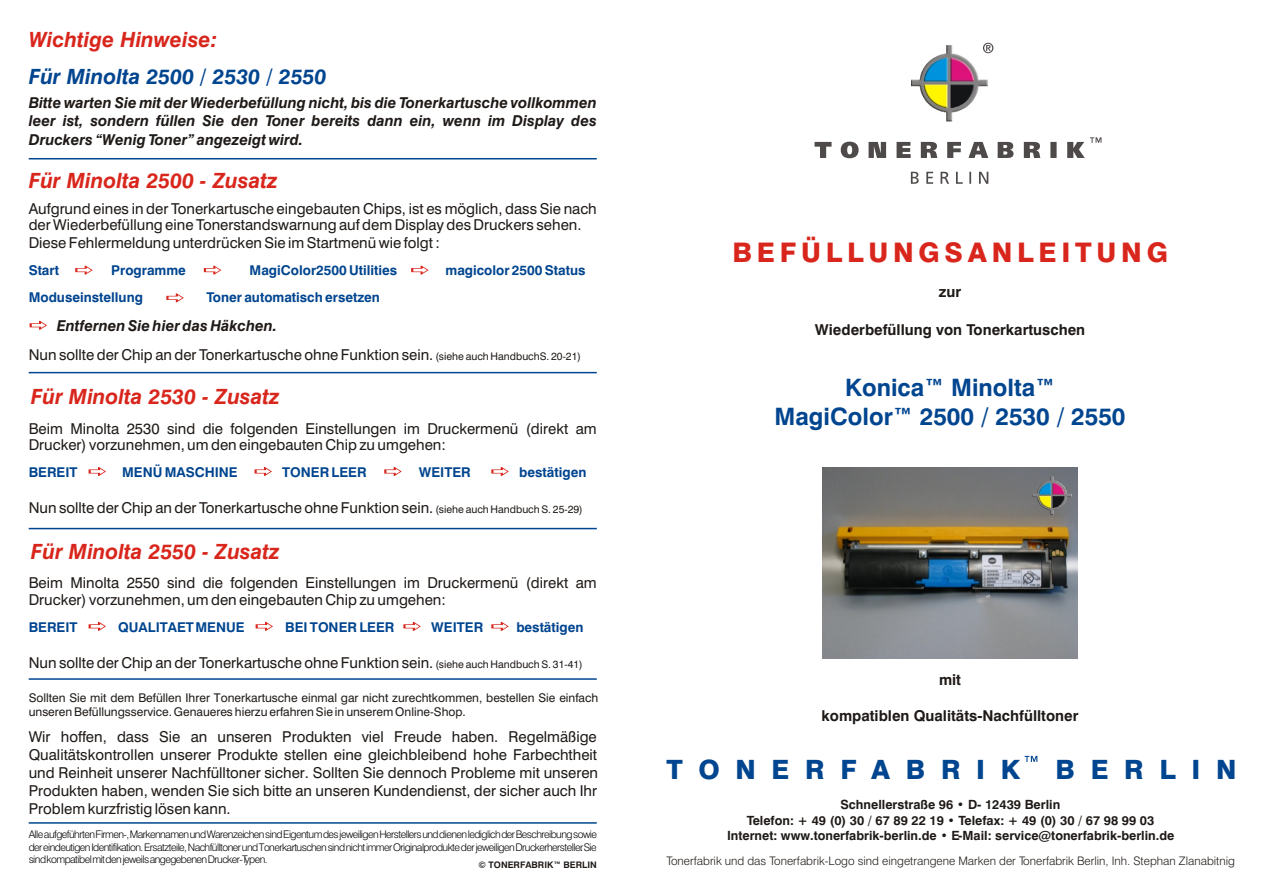
<style>
.page{position:relative;width:1263px;height:894px;background:#fff}
.page>*{position:absolute;margin:0;border:0;box-sizing:border-box;transform-origin:0 0}
.t1{font:800 27px "Swiss 721 BT";letter-spacing:.175em;color:#d9261c}
.t2{font:800 26.55px "Swiss 721 BT";letter-spacing:.59em;color:#00458f}
.t3{font:700 24px/28.8px "Swiss 721 BT";color:#00458f;text-align:center}
.t4{font:italic 700 21px "Swiss 721 BT";color:#d9261c}
.t5{font:italic 700 21px "Swiss 721 BT";color:#00458f}
.t6{font:15px/18px "Swiss 721 BT";color:#1f1a17}
.t7{font:italic 700 15px/18px "Swiss 721 BT";color:#1f1a17;text-align:justify}
.t8{font:700 15px "Swiss 721 BT";color:#1f1a17}
.t9{font:700 13.5px "Swiss 721 BT";color:#00458f}
.t10{font:700 12.75px/15.3px "Swiss 721 BT";color:#1f1a17;text-align:center}
.t11{font:12px/14.4px "Swiss 721 BT";color:#1f1a17}
.t12{font:300 11.7px "Swiss 721 BT";color:#1f1a17}
.t13{font:300 10.5px/12.6px "Swiss 721 BT";letter-spacing:-.055em;color:#000;text-align:justify}
.t14{font:700 9px "Swiss 721 BT";color:#1f1a17}
.s1{font-weight:700;font-style:italic}
.s2{font-size:10.5px}
</style>
<div class="page">
<img style="left:822px;top:467px;width:256px;height:191px">
<img style="left:912px;top:45px;width:76px;height:76px">
<svg style="left:911px;top:172px;width:77px;height:12px"></svg>
<svg style="left:815px;top:137px;width:287px;height:21px"></svg>
<svg style="left:983px;top:43px;width:10px;height:10px"></svg>
<img style="left:1033px;top:477px;width:38px;height:38px">
<hr style="left:29px;top:528px;width:568px;height:1px;background:#00458f">
<hr style="left:29px;top:372px;width:568px;height:1px;background:#00458f">
<hr style="left:29px;top:678px;width:568px;height:2px;background:#00458f">
<svg style="left:75px;top:266px;width:18px;height:9px"></svg>
<svg style="left:204px;top:266px;width:17px;height:9px"></svg>
<svg style="left:166px;top:293px;width:18px;height:9px"></svg>
<svg style="left:411px;top:266px;width:18px;height:9px"></svg>
<svg style="left:30px;top:321px;width:17px;height:9px"></svg>
<svg style="left:89px;top:622px;width:17px;height:9px"></svg>
<svg style="left:89px;top:467px;width:17px;height:9px"></svg>
<svg style="left:256px;top:622px;width:17px;height:9px"></svg>
<svg style="left:255px;top:467px;width:17px;height:9px"></svg>
<svg style="left:403px;top:622px;width:18px;height:9px"></svg>
<svg style="left:384px;top:467px;width:18px;height:9px"></svg>
<svg style="left:491px;top:622px;width:18px;height:9px"></svg>
<svg style="left:491px;top:467px;width:18px;height:9px"></svg>
<hr style="left:29px;top:158px;width:568px;height:1px;background:#00458f">
<hr style="left:29px;top:822px;width:568px;height:2px;background:#00458f">
<svg style="left:1025px;top:756px;width:12px;height:6px"></svg>
<h3 class="t4" style="left:29px;top:32px;width:190px">Wichtige Hinweise:</h3>
<h3 class="t5" style="left:29px;top:68px;width:299px">Für Minolta 2500 / 2530 / 2550</h3>
<p class="t7" style="left:29px;top:95px;width:570px">Bitte warten Sie mit der Wiederbefüllung nicht, bis die Tonerkartusche vollkommen leer ist, sondern füllen Sie den Toner bereits dann ein, wenn im Display des Druckers “Wenig Toner” angezeigt wird.</p>
<h3 class="t4" style="left:29px;top:172px;width:250px">Für Minolta 2500 - Zusatz</h3>
<p class="t6" style="left:29px;top:202px;width:570px;line-height:16.2px">Aufgrund eines in der Tonerkartusche eingebauten Chips, ist es möglich, dass Sie nach der Wiederbefüllung eine Tonerstandswarnung auf dem Display des Druckers sehen.</p>
<p class="t6" style="left:29px;top:235px;width:413px">Diese Fehlermeldung unterdrücken Sie im Startmenü wie folgt :</p>
<p class="t9" style="left:29px;top:265px;width:32px">Start</p>
<p class="t9" style="left:111px;top:265px;width:76px">Programme</p>
<p class="t9" style="left:250px;top:265px;width:149px">MagiColor2500 Utilities</p>
<p class="t9" style="left:446px;top:265px;width:141px">magicolor 2500 Status</p>
<p class="t9" style="left:29px;top:292px;width:116px">Moduseinstellung</p>
<p class="t9" style="left:207px;top:292px;width:175px">Toner automatisch ersetzen</p>
<p class="t6" style="left:29px;top:313px;width:554px;line-height:28.8px;text-indent:28px"><span class="s1">Entfernen Sie hier das Häkchen.<br></span>Nun sollte der Chip an der Tonerkartusche ohne Funktion sein. <span class="s2">(siehe auch HandbuchS. 20-21)</span></p>
<h3 class="t4" style="left:31px;top:388px;width:250px">Für Minolta 2530 - Zusatz</h3>
<p class="t6" style="left:29px;top:421px;width:570px;line-height:16.2px">Beim Minolta 2530 sind die folgenden Einstellungen im Druckermenü (direkt am<br>Drucker) vorzunehmen, um den eingebauten Chip zu umgehen:</p>
<p class="t9" style="left:29px;top:467px;width:50px">BEREIT</p>
<p class="t9" style="left:122px;top:467px;width:117px">MENÜ MASCHINE</p>
<p class="t9" style="left:282px;top:467px;width:86px">TONER LEER</p>
<p class="t9" style="left:419px;top:467px;width:54px">WEITER</p>
<p class="t9" style="left:519px;top:467px;width:69px">bestätigen</p>
<p class="t6" style="left:29px;top:500px;width:556px">Nun sollte der Chip an der Tonerkartusche ohne Funktion sein. <span class="s2">(siehe auch Handbuch S. 25-29)</span></p>
<h3 class="t4" style="left:31px;top:543px;width:250px">Für Minolta 2550 - Zusatz</h3>
<p class="t6" style="left:29px;top:576px;width:570px;line-height:16.2px">Beim Minolta 2550 sind die folgenden Einstellungen im Druckermenü (direkt am<br>Drucker) vorzunehmen, um den eingebauten Chip zu umgehen:</p>
<p class="t9" style="left:29px;top:622px;width:50px">BEREIT</p>
<p class="t9" style="left:118px;top:622px;width:128px">QUALITAET MENUE</p>
<p class="t9" style="left:285px;top:622px;width:111px">BEI TONER LEER</p>
<p class="t9" style="left:431px;top:622px;width:54px">WEITER</p>
<p class="t9" style="left:516px;top:622px;width:69px">bestätigen</p>
<p class="t6" style="left:29px;top:655px;width:556px">Nun sollte der Chip an der Tonerkartusche ohne Funktion sein. <span class="s2">(siehe auch Handbuch S. 31-41)</span></p>
<p class="t11" style="left:29px;top:692px;width:571px">Sollten Sie mit dem Befüllen Ihrer Tonerkartusche einmal gar nicht zurechtkommen, bestellen Sie einfach unseren Befüllungsservice. Genaueres hierzu erfahren Sie in unserem Online-Shop.</p>
<p class="t6" style="left:29px;top:729px;width:571px;text-align:justify">Wir hoffen, dass Sie an unseren Produkten viel Freude haben. Regelmäßige Qualitätskontrollen unserer Produkte stellen eine gleichbleibend hohe Farbechtheit und Reinheit unserer Nachfülltoner sicher. Sollten Sie dennoch Probleme mit unseren Produkten haben, wenden Sie sich bitte an unseren Kundendienst, der sicher auch Ihr Problem kurzfristig lösen kann.</p>
<p class="t13" style="left:29px;top:829px;width:570px">Alle aufgeführten Firmen-, Markennamen und Warenzeichen sind Eigentum des jeweiligen Herstellers und dienen lediglich der Beschreibung sowie der eindeutigen Identifikation. Ersatzteile, Nachfülltoner und Tonerkartuschen sind nicht immer Originalprodukte der jeweiligen Druckerhersteller. Sie sind kompatibel mit den jeweils angegebenen Drucker-Typen.</p>
<p class="t14" style="left:479px;top:862px;width:120px">© TONERFABRIK™ BERLIN</p>
<h1 class="t1" style="left:733px;top:242px;width:437px">BEFÜLLUNGSANLEITUNG</h1>
<p class="t8" style="left:939px;top:285px;width:24px">zur</p>
<p class="t8" style="left:815px;top:324px;width:272px">Wiederbefüllung von Tonerkartuschen</p>
<h3 class="t3" style="left:775px;top:375px;width:353px">Konica™ Minolta™<br>MagiColor™ 2500 / 2530 / 2550</h3>
<p class="t8" style="left:939px;top:673px;width:24px">mit</p>
<p class="t8" style="left:822px;top:709px;width:258px">kompatiblen Qualitäts-Nachfülltoner</p>
<h2 class="t2" style="left:666px;top:759px;width:355px">TONERFABRIK</h2>
<h2 class="t2" style="left:1056px;top:759px;width:182px">BERLIN</h2>
<p class="t10" style="left:727px;top:798px;width:449px">Schnellerstraße 96 • D- 12439 Berlin<br>Telefon: + 49 (0) 30 / 67 89 22 19 • Telefax: + 49 (0) 30 / 67 98 99 03<br>Internet: www.tonerfabrik-berlin.de • E-Mail: service@tonerfabrik-berlin.de</p>
<p class="t12" style="left:666px;top:856px;width:570px">Tonerfabrik und das Tonerfabrik-Logo sind eingetrangene Marken der Tonerfabrik Berlin, Inh. Stephan Zlanabitnig</p>
</div>
